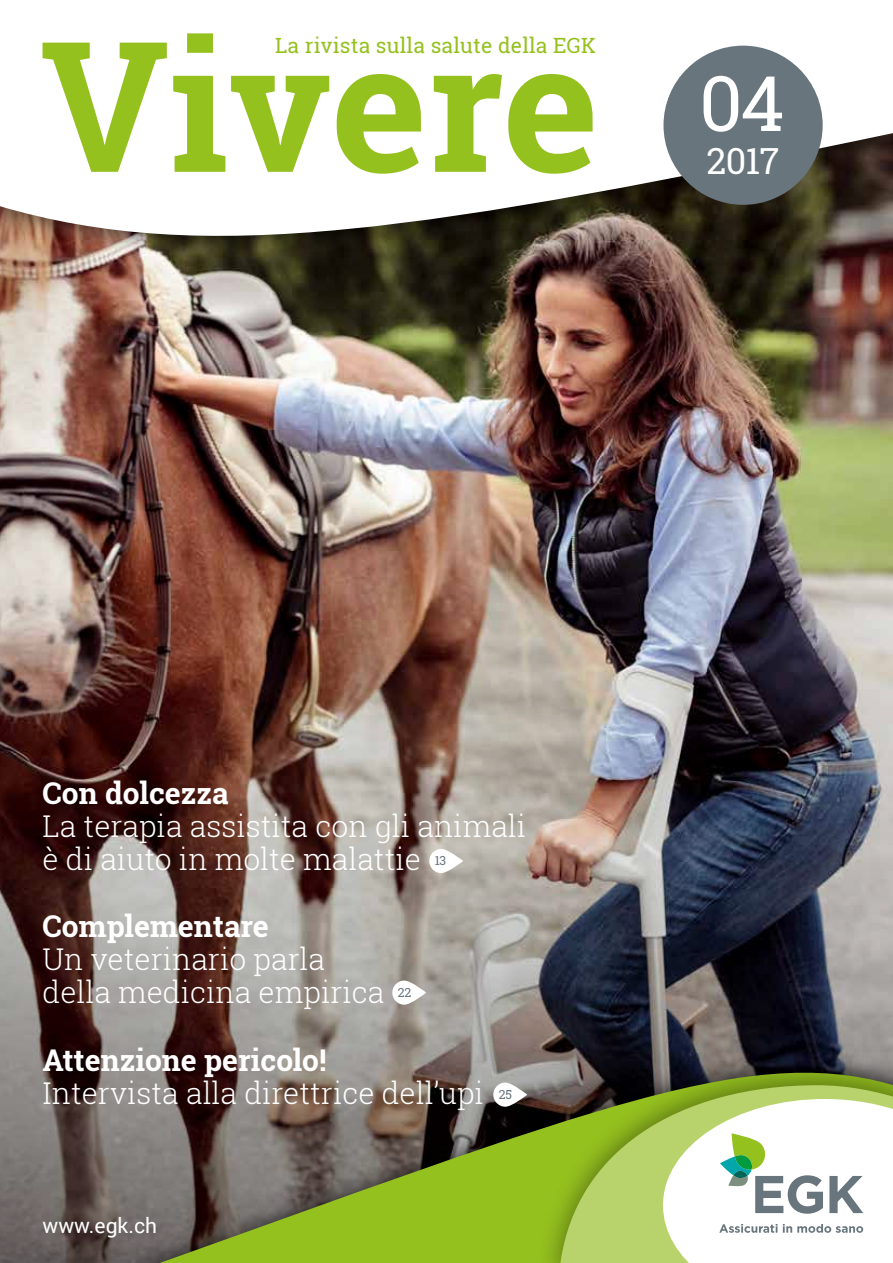
<style>
.page{position:relative;width:893px;height:1263px;background:#fff}
.page>*{position:absolute;margin:0;border:0;box-sizing:border-box;transform-origin:0 0}
.t1{font:76.5px "Roboto Slab";color:#fff}
.t2{font:36px "Roboto Slab";color:#fff}
.t3{font:300 30px/33px "Roboto Slab";color:#fff}
.t4{font:700 30px "Roboto Slab";color:#fff}
.t5{font:21px "Roboto Slab";letter-spacing:.01em;color:#95c11f}
.t6{font:21px "Roboto";color:#fff}
.t7{font:12.45px "Roboto Slab";color:#68757d}
</style>
<div class="page">
<img style="left:0;top:266px;width:893px;height:195px">
<svg style="left:0;top:42px;width:893px;height:224px"></svg>
<svg style="left:43px;top:33px;width:550px;height:141px"></svg>
<div style="left:663px;top:46px;width:160px;height:159px;background:#68757d;border-radius:50%"></div>
<img style="left:0;top:461px;width:893px;height:802px">
<svg style="left:124px;top:1038px;width:769px;height:225px;background:#75794c"></svg>
<div style="left:537px;top:1057px;width:356px;height:206px;background:#000;opacity:.4"></div>
<svg style="left:559px;top:1085px;width:334px;height:178px;background:#98b347"></svg>
<svg style="left:663px;top:1099px;width:230px;height:164px"></svg>
<svg style="left:429px;top:849px;width:34px;height:24px"></svg>
<svg style="left:392px;top:980px;width:34px;height:25px"></svg>
<svg style="left:493px;top:1082px;width:34px;height:25px"></svg>
<p class="t5" style="left:275px;top:31px;width:322px">La rivista sulla salute della EGK</p>
<h1 class="t1" style="left:699px;top:51px;width:87px">04</h1>
<p class="t2" style="left:706px;top:136px;width:74px">2017</p>
<p class="t4" style="left:43px;top:773px;width:188px">Con dolcezza</p>
<p class="t3" style="left:43px;top:809px;width:485px">La terapia assistita con gli animali è di aiuto in molte malattie</p>
<p class="t7" style="left:435px;top:852px;width:13px">13</p>
<p class="t4" style="left:43px;top:905px;width:228px">Complementare</p>
<p class="t3" style="left:43px;top:942px;width:343px">Un veterinario parla della medicina empirica</p>
<p class="t7" style="left:398px;top:984px;width:15px">22</p>
<p class="t4" style="left:43px;top:1040px;width:285px">Attenzione pericolo!</p>
<p class="t3" style="left:43px;top:1076px;width:443px">Intervista alla direttrice dell’upi</p>
<p class="t7" style="left:499px;top:1086px;width:15px">25</p>
<p class="t6" style="left:43px;top:1211px;width:116px">www.egk.ch</p>
</div>
